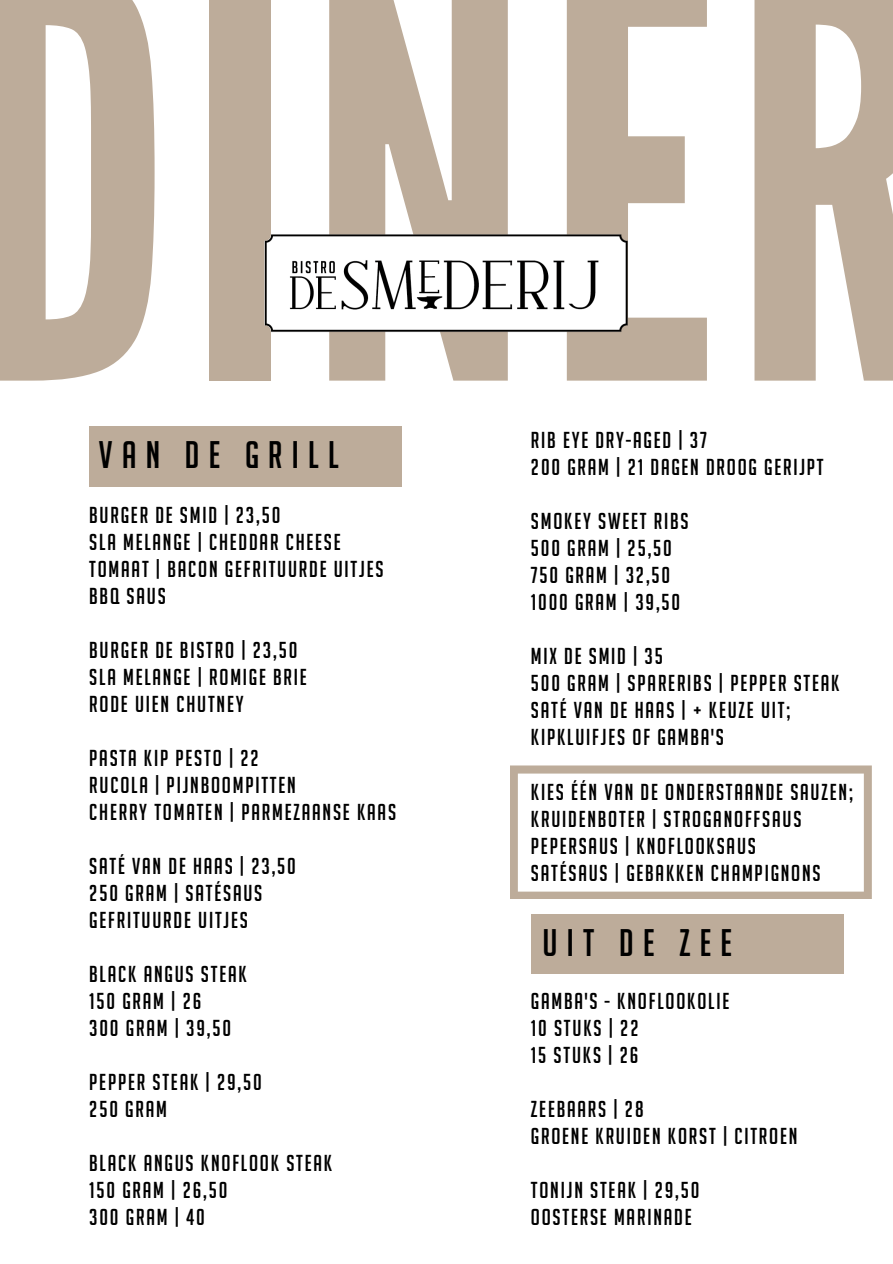
<style>
.page{position:relative;width:893px;height:1264px;background:#fff}
.page>*{position:absolute;margin:0;border:0;box-sizing:border-box;transform-origin:0 0}
.t1{font:566.7px "League Gothic";letter-spacing:.025em;color:#bdac9a}
.t2{font:37.5px "Big Noodle Titling";letter-spacing:.25em;color:#000}
.t3{font:22.5px/27px "Big Noodle Titling";letter-spacing:.08em;color:#000}
</style>
<div class="page">
<div style="left:89px;top:426px;width:313px;height:60px;background:#bdac9a"></div>
<div style="left:531px;top:914px;width:312px;height:59px;background:#bdac9a"></div>
<img style="left:264px;top:234px;width:364px;height:98px">
<svg style="left:510px;top:765px;width:361px;height:134px"></svg>
<p class="t1" style="left:-38px;top:-149px;width:976px">DINER</p>
<p class="t2" style="left:99px;top:435px;width:241px">VAN DE GRIL L</p>
<p class="t3" style="left:89px;top:501px;width:192px">BURGER DE SMID | 23,50</p>
<p class="t3" style="left:89px;top:528px;width:296px">SLA MELANGE | CHEDDAR CHEESE<br>TOMAAT | BACON GEFRITUURDE UITJES<br>BBQ SAUS</p>
<p class="t3" style="left:89px;top:636px;width:209px">BURGER DE BISTRO | 23,50</p>
<p class="t3" style="left:89px;top:663px;width:219px">SLA MELANGE | ROMIGE BRIE</p>
<p class="t3" style="left:89px;top:690px;width:156px">RODE UIEN CHUTNEY</p>
<p class="t3" style="left:89px;top:744px;width:171px">PASTA KIP PESTO | 22</p>
<p class="t3" style="left:89px;top:771px;width:208px">RUCOLA | PIJNBOOMPITTEN</p>
<p class="t3" style="left:89px;top:798px;width:308px">CHERRY TOMATEN | PARMEZAANSE KAAS</p>
<p class="t3" style="left:89px;top:852px;width:208px">SATÉ VAN DE HAAS | 23,50</p>
<p class="t3" style="left:89px;top:879px;width:174px">250 GRAM | SATÉSAUS</p>
<p class="t3" style="left:89px;top:906px;width:160px">GEFRITUURDE UITJES</p>
<p class="t3" style="left:89px;top:960px;width:159px">BLACK ANGUS STEAK</p>
<p class="t3" style="left:89px;top:987px;width:114px">150 GRAM | 26</p>
<p class="t3" style="left:89px;top:1014px;width:143px">300 GRAM | 39,50</p>
<p class="t3" style="left:89px;top:1068px;width:174px">PEPPER STEAK | 29,50</p>
<p class="t3" style="left:89px;top:1095px;width:79px">250 GRAM</p>
<p class="t3" style="left:89px;top:1149px;width:244px">BLACK ANGUS KNOFLOOK STEAK</p>
<p class="t3" style="left:89px;top:1176px;width:140px">150 GRAM | 26,50</p>
<p class="t3" style="left:89px;top:1203px;width:117px">300 GRAM | 40</p>
<p class="t3" style="left:531px;top:426px;width:177px">RIB EYE DRY-AGED | 37</p>
<p class="t3" style="left:531px;top:453px;width:294px">200 GRAM | 21 DAGEN DROOG GERIJPT</p>
<p class="t3" style="left:531px;top:507px;width:159px">SMOKEY SWEET RIBS</p>
<p class="t3" style="left:531px;top:534px;width:142px">500 GRAM | 25,50</p>
<p class="t3" style="left:531px;top:561px;width:141px">750 GRAM | 32,50</p>
<p class="t3" style="left:531px;top:588px;width:151px">1000 GRAM | 39,50</p>
<p class="t3" style="left:531px;top:642px;width:134px">MIX DE SMID | 35</p>
<p class="t3" style="left:531px;top:669px;width:310px">500 GRAM | SPARERIBS | PEPPER STEAK</p>
<p class="t3" style="left:531px;top:696px;width:260px">SATÉ VAN DE HAAS | + KEUZE UIT;<br>KIPKLUIFJES OF GAMBA'S</p>
<p class="t3" style="left:531px;top:778px;width:323px">KIES ÉÉN VAN DE ONDERSTAANDE SAUZEN;</p>
<p class="t3" style="left:531px;top:805px;width:272px">KRUIDENBOTER | STROGANOFFSAUS</p>
<p class="t3" style="left:531px;top:832px;width:226px">PEPERSAUS | KNOFLOOKSAUS</p>
<p class="t3" style="left:531px;top:859px;width:291px">SATÉSAUS | GEBAKKEN CHAMPIGNONS</p>
<p class="t2" style="left:542px;top:922px;width:191px">UIT DE ZEE</p>
<p class="t3" style="left:531px;top:987px;width:200px">GAMBA'S - KNOFLOOKOLIE</p>
<p class="t3" style="left:531px;top:1014px;width:109px">10 STUKS | 22</p>
<p class="t3" style="left:531px;top:1041px;width:109px">15 STUKS | 26</p>
<p class="t3" style="left:531px;top:1095px;width:114px">ZEEBAARS | 28</p>
<p class="t3" style="left:531px;top:1122px;width:268px">GROENE KRUIDEN KORST | CITROEN</p>
<p class="t3" style="left:531px;top:1176px;width:170px">TONIJN STEAK | 29,50</p>
<p class="t3" style="left:531px;top:1203px;width:162px">OOSTERSE MARINADE</p>
</div>
